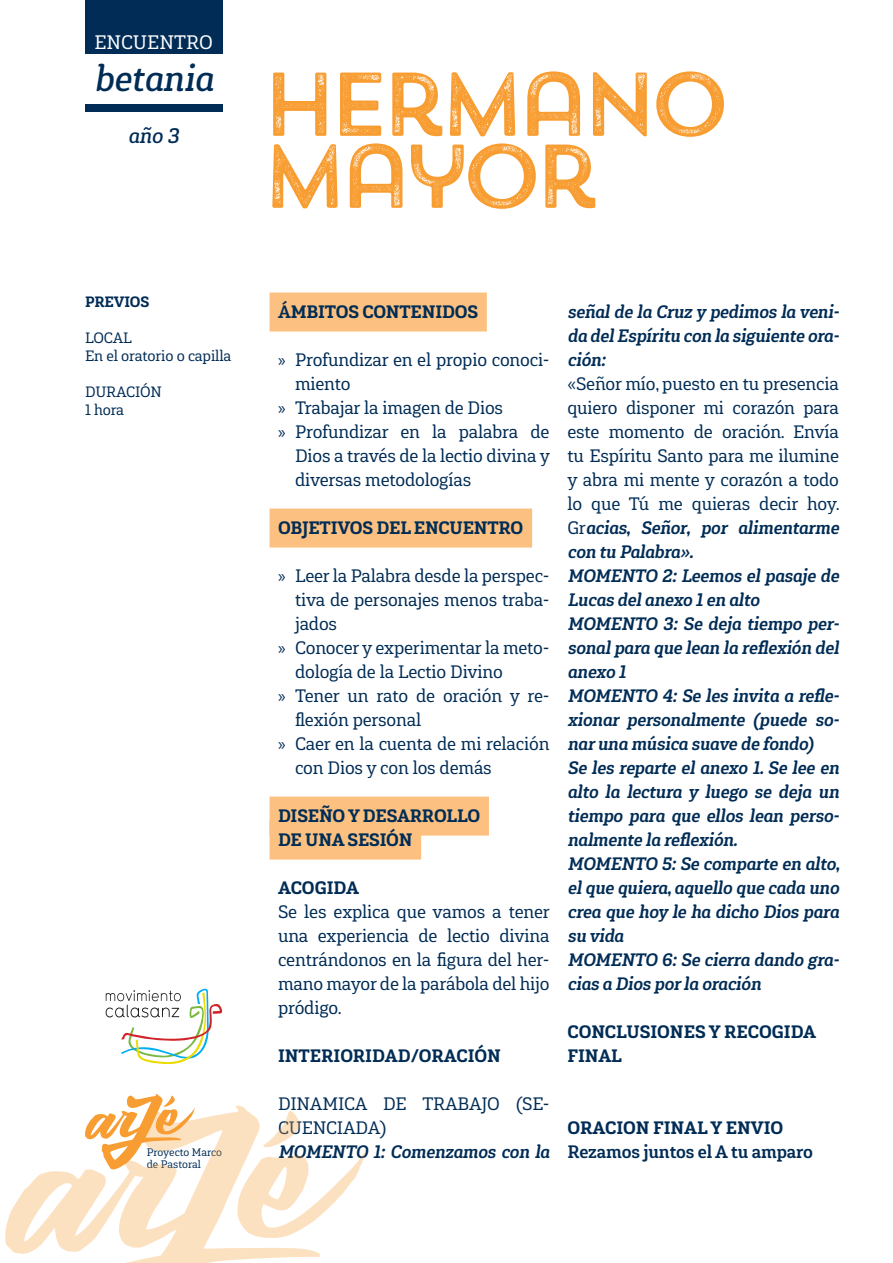
<style>
.page{position:relative;width:893px;height:1263px;background:#fff}
.page>*{position:absolute;margin:0;border:0;box-sizing:border-box;transform-origin:0 0}
.titulo{font:90px "Trend Rough Sans One";letter-spacing:-.14em;color:#f89d31}
.t1{font:italic 500 36px "Gaspo Slab";color:#002c55}
.t2{font:italic 500 21px "Gaspo Slab";color:#002c55}
.t3{font:19.5px "Gaspo Slab";color:#fff}
.t4{font:18px/24px "Gaspo Slab";letter-spacing:-.01em;color:#002c55}
.t5{font:italic 700 18px/24px "Gaspo Slab";letter-spacing:-.01em;color:#002c55;text-align:justify}
.ladillo{font:900 18px/24px "Gaspo Slab";color:#002c55}
.ladillo_especial{font:900 18px "Gaspo Slab";letter-spacing:-.01em;color:#002c55}
.t6{font:700 18px "Gaspo Slab";letter-spacing:-.01em;color:#002c55}
.nota_letaral{font:15px "Gaspo Slab";letter-spacing:-.01em;color:#002c55}
.nota_letaral-2{font:900 15px "Gaspo Slab";letter-spacing:-.01em;color:#002c55}
.t7{font:10.8px "Gaspo Slab";color:#002c55}
.s1{font-weight:700}
.s2{font-family:"Myriad Pro"}
.s3{font-weight:700;font-style:italic}
</style>
<div class="page">
<div style="left:270px;top:292px;width:217px;height:39px;background:#fcc180"></div>
<div style="left:270px;top:508px;width:262px;height:39px;background:#fcc180"></div>
<div style="left:270px;top:796px;width:219px;height:39px;background:#fcc180"></div>
<div style="left:270px;top:820px;width:151px;height:39px;background:#fcc180"></div>
<div style="left:85px;top:1px;width:137px;height:53px;background:#002c55"></div>
<div style="left:85px;top:104px;width:137px;height:8px;background:#002c55"></div>
<svg style="left:126px;top:1094px;width:49px;height:11px"></svg>
<svg style="left:5px;top:1105px;width:360px;height:158px"></svg>
<svg style="left:106px;top:988px;width:117px;height:76px"></svg>
<p class="t3" style="left:94px;top:30px;width:120px">ENCUENTRO</p>
<p class="t1" style="left:94px;top:55px;width:121px">betania</p>
<p class="t2" style="left:128px;top:122px;width:52px">año 3</p>
<p class="nota_letaral-2" style="left:85px;top:292px;width:66px">PREVIOS</p>
<p class="nota_letaral" style="left:85px;top:328px;width:49px">LOCAL</p>
<p class="nota_letaral" style="left:85px;top:346px;width:148px">En el oratorio o capilla</p>
<p class="nota_letaral" style="left:85px;top:382px;width:78px">DURACIÓN</p>
<p class="nota_letaral" style="left:85px;top:400px;width:41px">1 hora</p>
<p class="t7" style="left:147px;top:1145px;width:77px">Proyecto Marco</p>
<p class="t7" style="left:147px;top:1157px;width:56px">de Pastoral</p>
<p class="titulo" style="left:260px;top:47px;width:474px">HERMANO</p>
<p class="titulo" style="left:260px;top:119px;width:345px">MAYOR</p>
<p class="ladillo_especial" style="left:278px;top:300px;width:202px"><span class="s1">Á</span>MBITOS CONTENIDOS</p>
<p class="t4" style="left:295px;top:348px;width:256px;text-indent:-17px"><span class="s2">»</span> Profundizar en el propio conoci&shy;miento</p>
<p class="t4" style="left:278px;top:396px;width:227px"><span class="s2">»</span> Trabajar la imagen de Dios</p>
<p class="t4" style="left:295px;top:420px;width:256px;text-align:justify;text-indent:-17px"><span class="s2">»</span> Profundizar en la palabra de Dios a través de la lectio divina y diversas metodologías</p>
<p class="ladillo_especial" style="left:278px;top:516px;width:247px">OBJETIVOS DEL ENCUENTRO</p>
<p class="t4" style="left:295px;top:564px;width:256px;text-align:justify;text-indent:-17px"><span class="s2">»</span> Leer la Palabra desde la perspec&shy;tiva de personajes menos traba&shy;jados</p>
<p class="t4" style="left:295px;top:636px;width:256px;text-indent:-17px"><span class="s2">»</span> Conocer y experimentar la meto&shy;dología de la Lectio Divino</p>
<p class="t4" style="left:295px;top:684px;width:256px;text-indent:-17px"><span class="s2">»</span> Tener un rato de oración y re&shy;flexión personal</p>
<p class="t4" style="left:295px;top:732px;width:256px;text-indent:-17px"><span class="s2">»</span> Caer en la cuenta de mi relación con Dios y con los demás</p>
<p class="ladillo_especial" style="left:278px;top:804px;width:204px">DISEÑO Y DESARROLLO</p>
<p class="ladillo_especial" style="left:278px;top:828px;width:136px">DE UNA SESIÓN</p>
<p class="ladillo" style="left:278px;top:876px;width:83px">ACOGIDA</p>
<p class="t4" style="left:278px;top:900px;width:273px;text-align:justify">Se les explica que vamos a tener una experiencia de lectio divina centrándonos en la figura del her&shy;mano mayor de la parábola del hijo pródigo.</p>
<p class="ladillo" style="left:278px;top:1044px;width:224px">INTERIORIDAD/ORACIÓN</p>
<p class="t4" style="left:278px;top:1092px;width:273px">DINAMICA DE TRABAJO (SE-<br>CUENCIADA)</p>
<p class="t5" style="left:278px;top:1140px;width:273px">MOMENTO 1: Comenzamos con la</p>
<p class="t5" style="left:567px;top:300px;width:273px">señal de la Cruz y pedimos la veni&shy;da del Espíritu con la siguiente ora&shy;ción:</p>
<p class="t4" style="left:567px;top:372px;width:274px;text-align:justify">«Señor mío, puesto en tu presencia quiero disponer mi corazón para este momento de oración. Envía tu Espíritu Santo para me ilumine y abra mi mente y corazón a todo lo que Tú me quieras decir hoy.<br>Gr<span class="s3">acias, Señor, por alimentarme con tu Palabra».</span></p>
<p class="t5" style="left:567px;top:564px;width:273px">MOMENTO 2: Leemos el pasaje de<br>Lucas del anexo 1 en alto</p>
<p class="t5" style="left:567px;top:612px;width:273px">MOMENTO 3: Se deja tiempo per&shy;sonal para que lean la reflexión del anexo 1</p>
<p class="t5" style="left:567px;top:684px;width:273px">MOMENTO 4: Se les invita a refle&shy;xionar personalmente (puede so&shy;nar una música suave de fondo)</p>
<p class="t5" style="left:567px;top:756px;width:273px">Se les reparte el anexo 1. Se lee en alto la lectura y luego se deja un tiempo para que ellos lean perso&shy;nalmente la reflexión.</p>
<p class="t5" style="left:567px;top:852px;width:274px">MOMENTO 5: Se comparte en alto, el que quiera, aquello que cada uno crea que hoy le ha dicho Dios para su vida</p>
<p class="t5" style="left:567px;top:948px;width:273px">MOMENTO 6: Se cierra dando gra&shy;cias a Dios por la oración</p>
<p class="ladillo" style="left:567px;top:1020px;width:250px">CONCLUSIONES Y RECOGIDA<br>FINAL</p>
<p class="ladillo" style="left:567px;top:1116px;width:217px">ORACION FINAL Y ENVIO</p>
<p class="t6" style="left:567px;top:1140px;width:247px">Rezamos juntos el A tu amparo</p>
</div>
